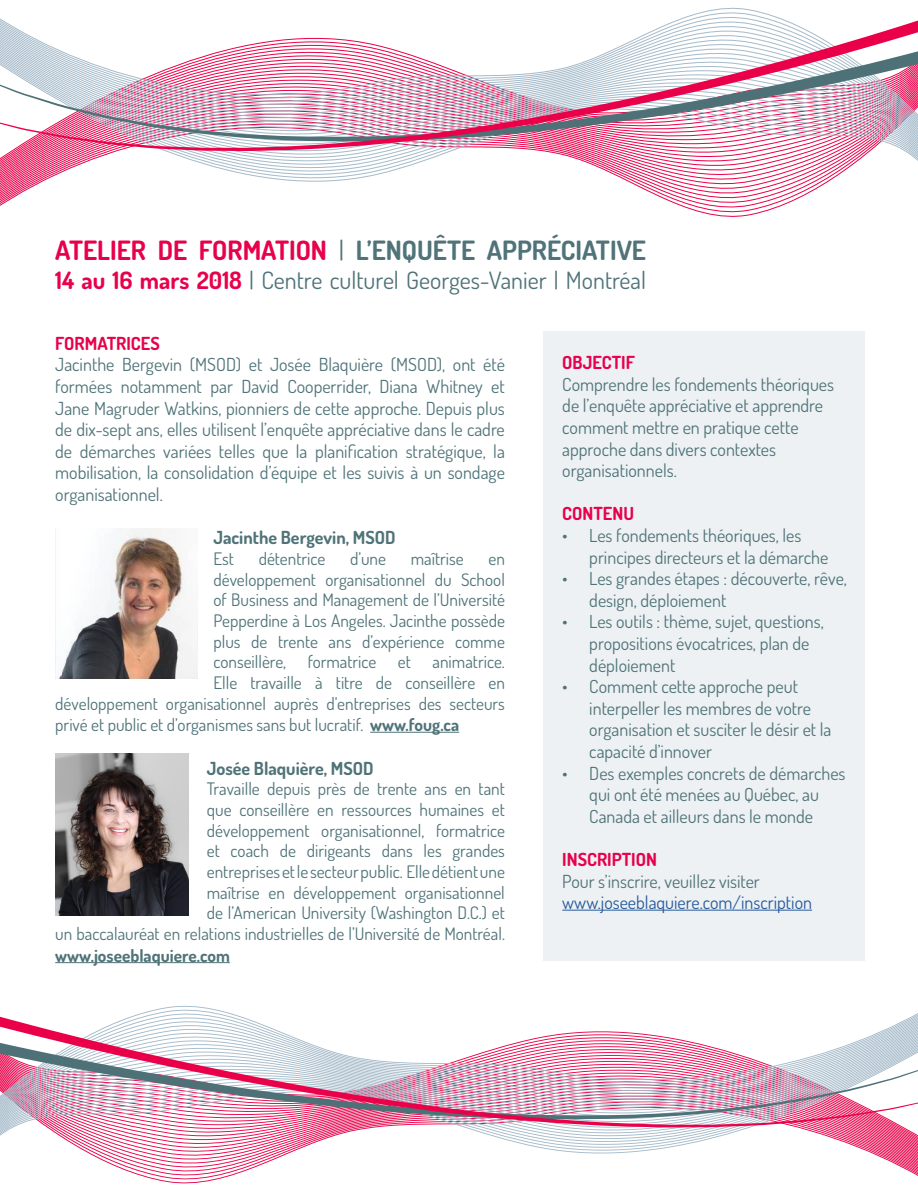
<style>
.page{position:relative;width:918px;height:1188px;background:#fff}
.page>*{position:absolute;margin:0;border:0;box-sizing:border-box;transform-origin:0 0}
.t1{font:700 26.55px "Dosis";color:#4f7378}
.t2{font:24px "Dosis";color:#4f7378}
.t3{font:18px/21.6px "Dosis";color:#4f7378}
.t4{font:700 18px "Dosis";color:#4f7378}
.t5{font:700 18px "Dosis";color:#e7004c}
.t6{font:18px "Dosis";color:#275b9b}
.t7{font:17.25px "Dosis";color:#4f7378}
.t8{font:700 17.25px "Dosis";color:#4f7378}
.s1{color:#e7004c}
.s2{font-weight:400}
.s3{font-weight:700;color:#e7004c}
.s4{font-weight:700}
</style>
<div class="page">
<div style="left:543px;top:332px;width:322px;height:629px;background:#edf1f4"></div>
<hr style="left:562px;top:910px;width:250px;height:1px;background:#275b9b">
<hr style="left:370px;top:732px;width:89px;height:1px;background:#4f7378">
<hr style="left:55px;top:962px;width:175px;height:1px;background:#4f7378">
<img style="left:55px;top:529px;width:142px;height:149px">
<img style="left:55px;top:753px;width:133px;height:162px">
<svg style="left:0;top:204px;width:786px;height:13px"></svg>
<svg style="left:0;top:179px;width:833px;height:4px"></svg>
<svg style="left:0;top:175px;width:839px;height:4px"></svg>
<svg style="left:0;top:172px;width:843px;height:3px"></svg>
<svg style="left:0;top:168px;width:849px;height:4px"></svg>
<svg style="left:0;top:165px;width:853px;height:3px"></svg>
<svg style="left:0;top:161px;width:858px;height:4px"></svg>
<svg style="left:0;top:158px;width:918px;height:3px"></svg>
<svg style="left:0;top:154px;width:918px;height:4px"></svg>
<svg style="left:6px;top:151px;width:912px;height:3px"></svg>
<svg style="left:0;top:20px;width:918px;height:131px"></svg>
<svg style="left:130px;top:1172px;width:788px;height:12px"></svg>
<svg style="left:90px;top:1154px;width:828px;height:3px"></svg>
<svg style="left:84px;top:1151px;width:834px;height:3px"></svg>
<svg style="left:79px;top:1148px;width:839px;height:3px"></svg>
<svg style="left:74px;top:1145px;width:844px;height:3px"></svg>
<svg style="left:69px;top:1142px;width:849px;height:3px"></svg>
<svg style="left:64px;top:1139px;width:854px;height:3px"></svg>
<svg style="left:60px;top:1136px;width:858px;height:3px"></svg>
<svg style="left:0;top:1133px;width:918px;height:3px"></svg>
<svg style="left:0;top:1130px;width:914px;height:3px"></svg>
<svg style="left:0;top:1127px;width:909px;height:3px"></svg>
<svg style="left:133px;top:1005px;width:785px;height:11px"></svg>
<svg style="left:0;top:1016px;width:918px;height:111px"></svg>
<p class="t1" style="left:55px;top:233px;width:592px"><span class="s1">ATELIER DE FORMATION</span> <span class="s2">|</span> L’ENQUÊTE APPRÉCIATIVE</p>
<p class="t2" style="left:55px;top:265px;width:592px"><span class="s3">14 au 16 mars 2018</span> | Centre culturel Georges-Vanier | Montréal</p>
<p class="t5" style="left:55px;top:332px;width:106px">FORMATRICES</p>
<p class="t3" style="left:55px;top:354px;width:451px;text-align:justify">Jacinthe Bergevin (MSOD) et Josée Blaquière (MSOD), ont été formées notamment par David Cooperrider, Diana Whitney et Jane Magruder Watkins, pionniers de cette approche. Depuis plus de dix-sept ans, elles utilisent l’enquête appréciative dans le cadre de démarches variées telles que la planification stratégique, la mobilisation, la consolidation d’équipe et les suivis à un sondage organisationnel.</p>
<p class="t4" style="left:213px;top:526px;width:184px">Jacinthe Bergevin, MSOD</p>
<p class="t7" style="left:213px;top:547px;width:22px">Est</p>
<p class="t7" style="left:259px;top:547px;width:68px">détentrice</p>
<p class="t7" style="left:350px;top:547px;width:37px">d’une</p>
<p class="t7" style="left:411px;top:547px;width:54px">maîtrise</p>
<p class="t7" style="left:488px;top:547px;width:18px">en</p>
<p class="t7" style="left:213px;top:568px;width:293px">développement organisationnel du School</p>
<p class="t7" style="left:213px;top:589px;width:293px">of Business and Management de l’Université</p>
<p class="t7" style="left:213px;top:609px;width:293px">Pepperdine à Los Angeles. Jacinthe possède</p>
<p class="t7" style="left:213px;top:630px;width:293px">plus de trente ans d’expérience comme</p>
<p class="t7" style="left:213px;top:651px;width:293px">conseillère, formatrice et animatrice.</p>
<p class="t7" style="left:213px;top:671px;width:293px">Elle travaille à titre de conseillère en</p>
<p class="t7" style="left:55px;top:692px;width:451px">développement organisationnel auprès d’entreprises des secteurs</p>
<p class="t7" style="left:55px;top:714px;width:405px">privé et public et d’organismes sans but lucratif. <span class="s4">www.foug.ca</span></p>
<p class="t4" style="left:207px;top:756px;width:168px">Josée Blaquière, MSOD</p>
<p class="t7" style="left:207px;top:778px;width:300px">Travaille depuis près de trente ans en tant</p>
<p class="t7" style="left:207px;top:798px;width:300px">que conseillère en ressources humaines et</p>
<p class="t7" style="left:207px;top:819px;width:300px">développement organisationnel, formatrice</p>
<p class="t7" style="left:207px;top:840px;width:300px">et coach de dirigeants dans les grandes</p>
<p class="t7" style="left:207px;top:860px;width:300px">entreprises et le secteur public. Elle détient une</p>
<p class="t7" style="left:207px;top:881px;width:300px">maîtrise en développement organisationnel</p>
<p class="t7" style="left:207px;top:902px;width:300px">de l’American University (Washington D.C.) et</p>
<p class="t7" style="left:55px;top:923px;width:451px">un baccalauréat en relations industrielles de l’Université de Montréal.</p>
<p class="t8" style="left:55px;top:944px;width:176px">www.joseeblaquiere.com</p>
<p class="t5" style="left:562px;top:351px;width:74px">OBJECTIF</p>
<p class="t3" style="left:562px;top:373px;width:273px">Comprendre les fondements théoriques de l’enquête appréciative et apprendre comment mettre en pratique cette approche dans divers contextes organisationnels.</p>
<p class="t5" style="left:562px;top:502px;width:73px">CONTENU</p>
<p class="t3" style="left:589px;top:524px;width:241px;text-indent:-27px">• Les fondements théoriques, les principes directeurs et la démarche</p>
<p class="t3" style="left:589px;top:567px;width:259px;text-indent:-27px">• Les grandes étapes : découverte, rêve, design, déploiement</p>
<p class="t3" style="left:589px;top:611px;width:236px;text-indent:-27px">• Les outils : thème, sujet, questions, propositions évocatrices, plan de déploiement</p>
<p class="t3" style="left:589px;top:675px;width:244px;text-indent:-27px">• Comment cette approche peut interpeller les membres de votre organisation et susciter le désir et la capacité d’innover</p>
<p class="t3" style="left:562px;top:762px;width:285px;text-align:center">• Des exemples concrets de démarches qui ont été menées au Québec, au<br>Canada et ailleurs dans le monde</p>
<p class="t5" style="left:562px;top:848px;width:96px">INSCRIPTION</p>
<p class="t3" style="left:562px;top:870px;width:199px">Pour s’inscrire, veuillez visiter</p>
<p class="t6" style="left:562px;top:891px;width:251px">www.joseeblaquiere.com/inscription</p>
</div>
